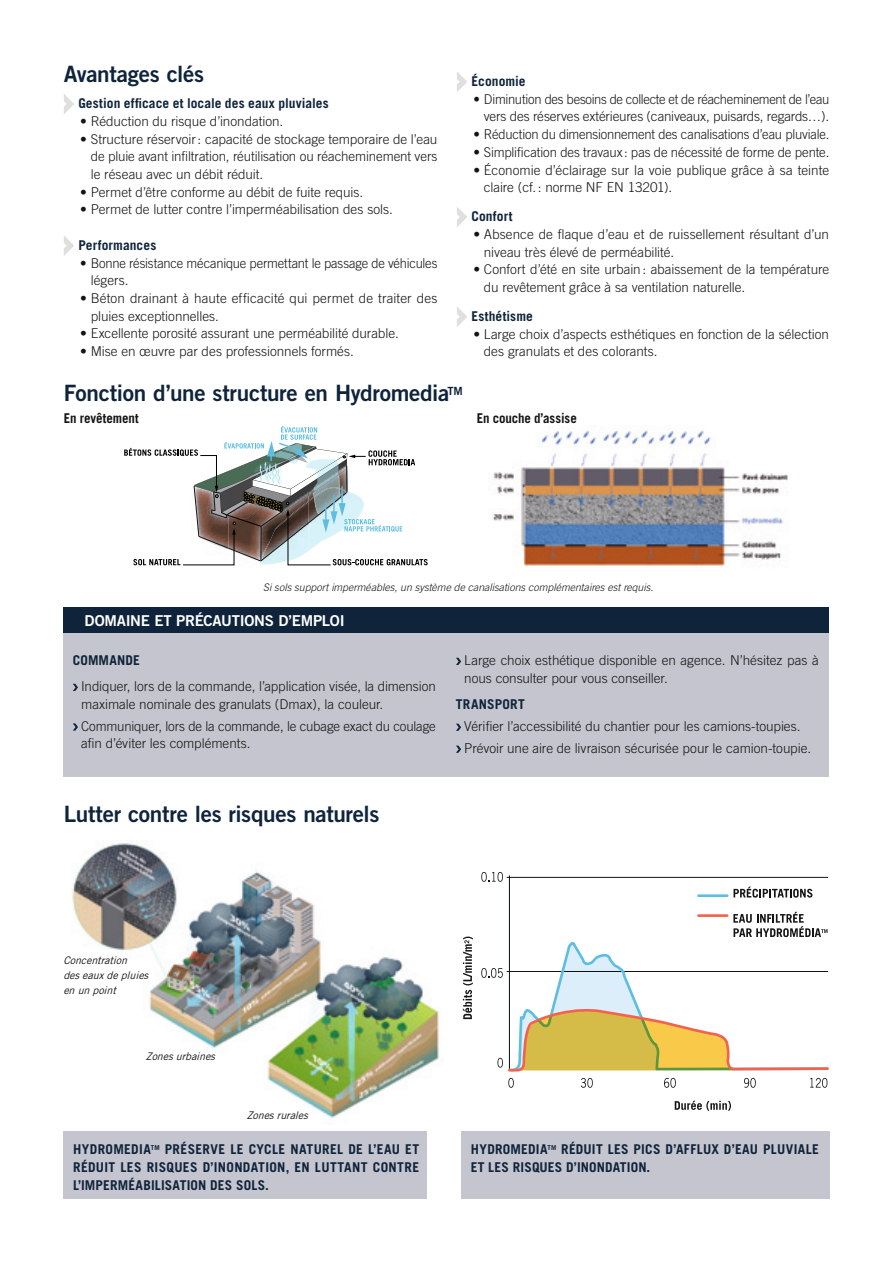
<style>
.page{position:relative;width:893px;height:1263px;background:#fff}
.page>*{position:absolute;margin:0;border:0;box-sizing:border-box;transform-origin:0 0}
.t1{font:22.5px "Trade Gothic Bold Two";letter-spacing:-.015em;color:#0f243b}
.t2{font:15px "Trade Gothic Bold Two";letter-spacing:-.02em;color:#fff}
.t3{font:300 13.5px/17.7px "Trade Gothic";letter-spacing:-.005em;color:#131413}
.t4{font:700 13.5px/17.7px "Trade Gothic";letter-spacing:.015em;color:#0f243b}
.t5{font:300 13.5px/17.7px "Trade Gothic";letter-spacing:-.005em;color:#131413;scale:.96 1}
.t6{font:700 13.5px "Trade Gothic";letter-spacing:-.005em;color:#131413;scale:.96 1}
.t7{font:italic 300 10.5px "Trade Gothic";letter-spacing:.005em;color:#131413}
.t8{font:italic 10.5px/15px "Trade Gothic";color:#131413}
</style>
<div class="page">
<div style="left:63px;top:631px;width:766px;height:145px;background:#c5c5cf"></div>
<div style="left:461px;top:1131px;width:368px;height:68px;background:#c5c5cf"></div>
<svg style="left:73px;top:684px;width:5px;height:7px"></svg>
<svg style="left:73px;top:723px;width:5px;height:8px"></svg>
<svg style="left:456px;top:658px;width:5px;height:7px"></svg>
<svg style="left:456px;top:724px;width:5px;height:7px"></svg>
<svg style="left:456px;top:745px;width:5px;height:8px"></svg>
<div style="left:63px;top:608px;width:766px;height:25px;background:#0f243b"></div>
<svg style="left:64px;top:94px;width:10px;height:20px"></svg>
<svg style="left:64px;top:236px;width:10px;height:20px"></svg>
<svg style="left:457px;top:72px;width:10px;height:20px"></svg>
<svg style="left:457px;top:207px;width:10px;height:20px"></svg>
<svg style="left:457px;top:307px;width:10px;height:20px"></svg>
<svg style="left:463px;top:936px;width:10px;height:83px"></svg>
<svg style="left:675px;top:1101px;width:56px;height:10px"></svg>
<svg style="left:481px;top:872px;width:22px;height:10px"></svg>
<hr style="left:509px;top:875px;width:1px;height:194px;background:#000e15">
<hr style="left:507px;top:877px;width:321px;height:1px;background:#131413">
<svg style="left:733px;top:887px;width:79px;height:10px"></svg>
<hr style="left:698px;top:894px;width:29px;height:3px;background:#5ebee1">
<svg style="left:481px;top:968px;width:347px;height:120px"></svg>
<svg style="left:507px;top:897px;width:322px;height:176px"></svg>
<svg style="left:124px;top:426px;width:304px;height:140px"></svg>
<img style="left:492px;top:427px;width:296px;height:140px">
<div style="left:63px;top:1131px;width:364px;height:68px;background:#c5c5cf"></div>
<img style="left:72px;top:843px;width:368px;height:275px">
<h1 class="t1" style="left:64px;top:60px;width:142px">Avantages clés</h1>
<p class="t4" style="left:78px;top:94px;width:252px">Gestion efficace et locale des eaux pluviales</p>
<p class="t3" style="left:80px;top:112px;width:205px">• Réduction du risque d’inondation.</p>
<p class="t3" style="left:91px;top:130px;width:348px;text-align:justify;text-indent:-11px">• Structure réservoir: capacité de stockage temporaire de l’eau de pluie avant infiltration, réutilisation ou réacheminement vers le réseau avec un débit réduit.</p>
<p class="t3" style="left:80px;top:183px;width:284px">• Permet d’être conforme au débit de fuite requis.</p>
<p class="t3" style="left:80px;top:201px;width:314px">• Permet de lutter contre l’imperméabilisation des sols.</p>
<p class="t4" style="left:78px;top:236px;width:79px">Performances</p>
<p class="t5" style="left:91px;top:254px;width:363px;text-indent:-11px">• Bonne résistance mécanique permettant le passage de véhicules légers.</p>
<p class="t3" style="left:91px;top:289px;width:348px;text-indent:-11px">• Béton drainant à haute efficacité qui permet de traiter des pluies exceptionnelles.</p>
<p class="t3" style="left:80px;top:324px;width:320px">• Excellente porosité assurant une perméabilité durable.</p>
<p class="t3" style="left:80px;top:342px;width:275px">• Mise en œuvre par des professionnels formés.</p>
<p class="t4" style="left:471px;top:72px;width:56px">Économie</p>
<p class="t5" style="left:473px;top:90px;width:372px;text-align:right">• Diminution des besoins de collecte et de réacheminement de l’eau vers des réserves extérieures (caniveaux, puisards, regards…).</p>
<p class="t5" style="left:473px;top:125px;width:372px">• Réduction du dimensionnement des canalisations d’eau pluviale.</p>
<p class="t3" style="left:473px;top:143px;width:357px">• Simplification des travaux: pas de nécessité de forme de pente.</p>
<p class="t3" style="left:484px;top:161px;width:347px;text-indent:-11px">• Économie d’éclairage sur la voie publique grâce à sa teinte claire (cf.: norme NF EN 13201).</p>
<p class="t4" style="left:471px;top:207px;width:42px">Confort</p>
<p class="t3" style="left:484px;top:225px;width:347px;text-indent:-11px">• Absence de flaque d’eau et de ruissellement résultant d’un niveau très élevé de perméabilité.</p>
<p class="t3" style="left:484px;top:260px;width:347px;text-indent:-11px">• Confort d’été en site urbain: abaissement de la température du revêtement grâce à sa ventilation naturelle.</p>
<p class="t4" style="left:471px;top:307px;width:63px">Esthétisme</p>
<p class="t3" style="left:484px;top:325px;width:347px;text-indent:-11px">• Large choix d’aspects esthétiques en fonction de la sélection des granulats et des colorants.</p>
<h1 class="t1" style="left:64px;top:379px;width:401px">Fonction d’une structure en Hydromedia<sup>TM</sup></h1>
<p class="t6" style="left:64px;top:410px;width:80px">En revêtement</p>
<p class="t6" style="left:477px;top:410px;width:106px">En couche d’assise</p>
<p class="t7" style="left:263px;top:581px;width:392px">Si sols support imperméables, un système de canalisations complémentaires est requis.</p>
<p class="t2" style="left:85px;top:612px;width:262px">DOMAINE ET PRÉCAUTIONS D’EMPLOI</p>
<p class="t4" style="left:73px;top:651px;width:69px">COMMANDE</p>
<p class="t3" style="left:81px;top:677px;width:356px">Indiquer, lors de la commande, l’application visée, la dimension maximale nominale des granulats (Dmax), la couleur.</p>
<p class="t3" style="left:81px;top:717px;width:356px">Communiquer, lors de la commande, le cubage exact du coulage afin d’éviter les compléments.</p>
<h1 class="t1" style="left:64px;top:800px;width:317px">Lutter contre les risques naturels</h1>
<p class="t3" style="left:464px;top:651px;width:356px">Large choix esthétique disponible en agence. N’hésitez pas à nous consulter pour vous conseiller.</p>
<p class="t4" style="left:456px;top:695px;width:70px">TRANSPORT</p>
<p class="t3" style="left:464px;top:715px;width:348px;line-height:21.9px">Vérifier l’accessibilité du chantier pour les camions-toupies.<br>Prévoir une aire de livraison sécurisée pour le camion-toupie.</p>
<p class="t8" style="left:63px;top:953px;width:90px">Concentration deseauxdepluies enunpoint</p>
<p class="t8" style="left:146px;top:1049px;width:74px">Zonesurbaines</p>
<p class="t8" style="left:247px;top:1107px;width:66px">Zonesrurales</p>
<p class="t4" style="left:73px;top:1140px;width:348px;text-align:justify">HYDROMEDIA<sup>TM</sup> PRÉSERVE LE CYCLE NATUREL DE L’EAU ET RÉDUIT LES RISQUES D’INONDATION, EN LUTTANT CONTRE L’IMPERMÉABILISATION DES SOLS.</p>
<p class="t4" style="left:471px;top:1140px;width:350px">HYDROMEDIA<sup>TM</sup> RÉDUIT LES PICS D’AFFLUX D’EAU PLUVIALE<br>ET LES RISQUES D’INONDATION.</p>
</div>
